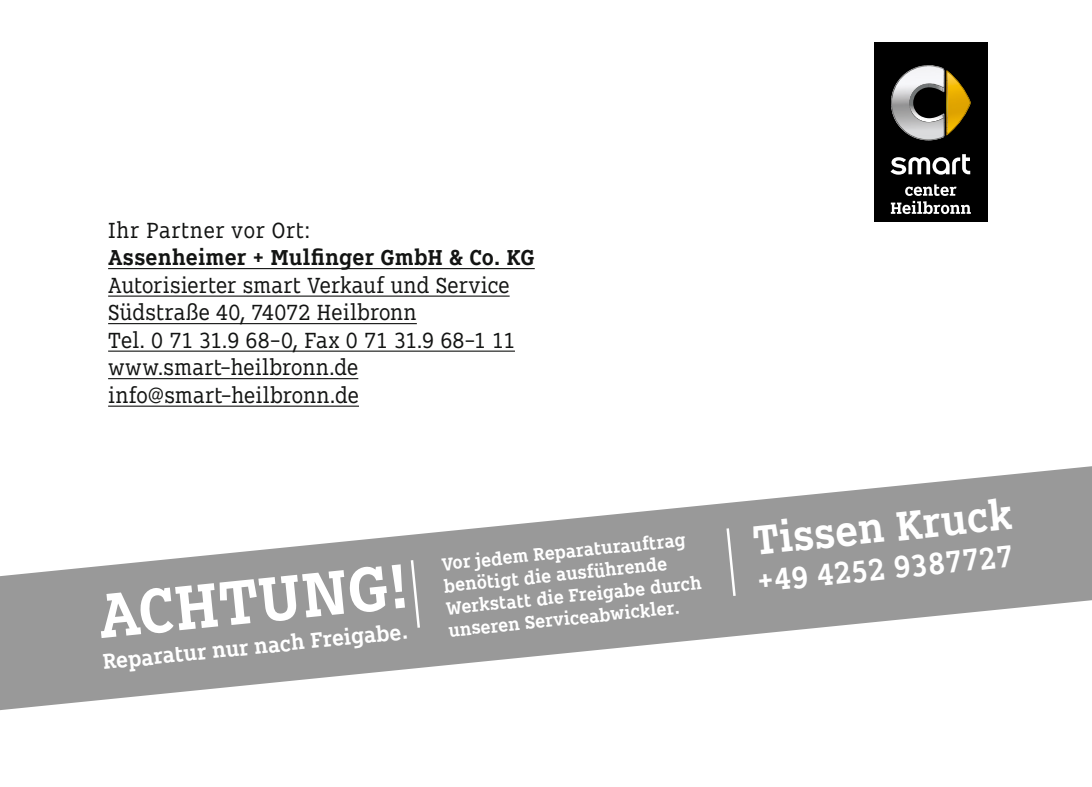
<style>
.page{position:relative;width:1092px;height:787px;background:#fff}
.page>*{position:absolute;margin:0;border:0;box-sizing:border-box;transform-origin:0 0}
.t1{font:700 65.5px "FO Rsmart Next";color:#fff}
.t2{font:700 43px "FO Rsmart Next";color:#fff}
.t3{font:700 32.25px "FO Rsmart Next";color:#fff}
.t4{font:22.5px/27.5px "FO Rsmart Next";letter-spacing:.005em;color:#131413}
.t5{font:700 22.5px "FO Rsmart Next";letter-spacing:.005em;color:#131413}
.t6{font:22.5px "FO Rsmart Next";letter-spacing:.03em;color:#131413}
.t7{font:700 22.25px "FO Rsmart Next";color:#fff}
.t8{font:700 18.75px/22.2px "FO Rsmart Next";color:#fff}
</style>
<div class="page">
<svg style="left:0;top:466px;width:1091px;height:244px;fill:#999"></svg>
<svg style="left:409px;top:557px;width:12px;height:73px"></svg>
<svg style="left:725px;top:525px;width:12px;height:73px"></svg>
<div style="left:873px;top:43px;width:114px;height:178px;background:#000"></div>
<svg style="left:890px;top:154px;width:80px;height:21px"></svg>
<svg style="left:891px;top:65px;width:58px;height:75px"></svg>
<img style="left:947px;top:72px;width:22px;height:62px">
<svg style="left:890px;top:184px;width:80px;height:30px"></svg>
<hr style="left:108px;top:268px;width:426px;height:1px;background:#131413">
<hr style="left:108px;top:295px;width:401px;height:2px;background:#131413">
<hr style="left:108px;top:323px;width:309px;height:1px;background:#131413">
<hr style="left:108px;top:350px;width:407px;height:2px;background:#131413">
<hr style="left:108px;top:378px;width:250px;height:1px;background:#131413">
<hr style="left:108px;top:405px;width:251px;height:2px;background:#131413">
<p class="t6" style="left:108px;top:215px;width:204px">Ihr Partner vor Ort:</p>
<p class="t5" style="left:108px;top:243px;width:428px">Assenheimer + Mulfinger GmbH &amp; Co. KG</p>
<p class="t4" style="left:108px;top:271px;width:408px">Autorisierter smart Verkauf und Service<br>Südstraße 40, 74072 Heilbronn<br>Tel. 0 71 31.9 68-0, Fax 0 71 31.9 68-1 11 www.smart-heilbronn.de info@smart-heilbronn.de</p>
<h1 class="t1" style="left:94px;top:574px;width:313px;rotate:-6deg">ACHTUNG!</h1>
<p class="t7" style="left:101px;top:648px;width:308px;rotate:-6deg">Reparatur nur nach Freigabe.</p>
<p class="t8" style="left:440px;top:553px;width:258px;rotate:-6deg">Vor jedem Reparaturauftrag benötigt die ausführende<br>Werkstatt die Freigabe durch unseren Serviceabwickler.</p>
<h2 class="t2" style="left:750px;top:513px;width:262px;rotate:-6deg">Tissen Kruck</h2>
<h3 class="t3" style="left:755px;top:561px;width:259px;rotate:-6deg">+49 4252 9387727</h3>
</div>
